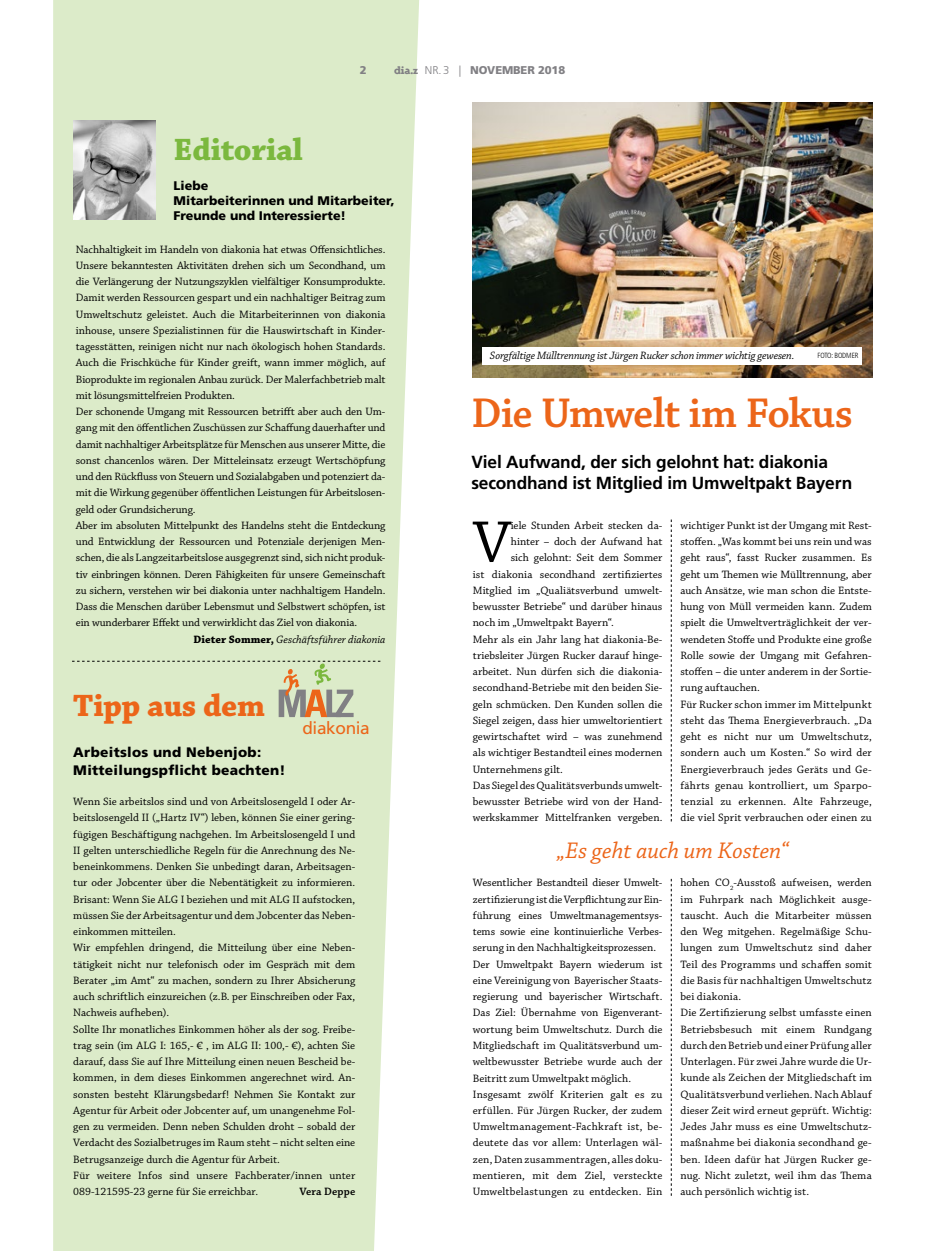
<style>
.page{position:relative;width:925px;height:1251px;background:#fff}
.page>*{position:absolute;margin:0;border:0;box-sizing:border-box;transform-origin:0 0}
.t1{font:61.25px "Chaparral Pro";color:#000}
.t2{font:600 43.75px "Chaparral Pro";letter-spacing:-.025em;color:#ec6519}
.t3{font:700 32.5px "Chaparral Pro";letter-spacing:-.01em;color:#ec6519}
.t4{font:700 32.5px "Chaparral Pro";letter-spacing:-.01em;color:#7bb83e}
.t5{font:italic 23.75px "Chaparral Pro";color:#ec6519}
.t6{font:700 17.5px/21.2px "Frutiger LT Std";letter-spacing:-.01em;color:#000}
.t7{font:17.25px "Frutiger LT Std";letter-spacing:-.02em;color:#ec6519}
.t8{font:900 13.75px/17.5px "Frutiger LT Std";letter-spacing:.02em;color:#000}
.t9{font:900 12.5px/15px "Frutiger LT Std";color:#000}
.t10{font:11.25px/16.2px "Chaparral Pro";color:#000}
.t11{font:italic 11.25px "Chaparral Pro";letter-spacing:-.01em;color:#000}
.t12{font:900 11.25px "Frutiger LT Std";letter-spacing:-.01em;color:#818084}
.t13{font:600 11.25px "Chaparral Pro";letter-spacing:.01em;color:#000}
.t14{font:300 condensed 7.5px "Frutiger LT Std";letter-spacing:-.01em;color:#000}
.s1{font-family:"Triplex Serif Extra Bold Oldstyle";font-weight:400}
.s2{font-weight:300}
.s3{font-weight:700;font-style:normal}
</style>
<div class="page">
<div style="left:53px;top:0;width:366px;height:1251px;background:#dcebc9"></div>
<img style="left:73px;top:120px;width:82px;height:100px">
<img style="left:472px;top:103px;width:400px;height:274px">
<div style="left:483px;top:347px;width:379px;height:17px;background:#fff"></div>
<svg style="left:72px;top:661px;width:308px;height:56px;background:#d5dfbe"></svg>
<svg style="left:671px;top:519px;width:1px;height:677px"></svg>
<div style="left:473px;top:824px;width:399px;height:52px;background:#fff"></div>
<p class="t12" style="left:360px;top:63px;width:8px">2</p>
<p class="t12" style="left:394px;top:63px;width:173px"><span class="s1">dia.z</span> <span class="s2">Nr. 3 |</span> November 2018</p>
<h3 class="t4" style="left:174px;top:130px;width:131px">Editorial</h3>
<p class="t9" style="left:174px;top:178px;width:222px">Liebe<br>Mitarbeiterinnen und Mitarbeiter,<br>Freunde und Interessierte!</p>
<p class="t10" style="left:76px;top:241px;width:311px">Nachhaltigkeit im Handeln von diakonia hat etwas Offensichtliches.</p>
<p class="t10" style="left:76px;top:258px;width:311px">Unsere bekanntesten Aktivitäten drehen sich um Secondhand, um</p>
<p class="t10" style="left:76px;top:274px;width:311px">die Verlängerung der Nutzungszyklen vielfältiger Konsumprodukte.</p>
<p class="t10" style="left:76px;top:290px;width:311px">Damit werden Ressourcen gespart und ein nachhaltiger Beitrag zum</p>
<p class="t10" style="left:76px;top:306px;width:311px">Umweltschutz geleistet. Auch die Mitarbeiterinnen von diakonia</p>
<p class="t10" style="left:76px;top:323px;width:311px">inhouse, unsere Spezialistinnen für die Hauswirtschaft in Kinder-</p>
<p class="t10" style="left:76px;top:339px;width:311px">tagesstätten, reinigen nicht nur nach ökologisch hohen Standards.</p>
<p class="t10" style="left:76px;top:355px;width:311px">Auch die Frischküche für Kinder greift, wann immer möglich, auf</p>
<p class="t10" style="left:76px;top:371px;width:311px">Bioprodukte im regionalen Anbau zurück. Der Malerfachbetrieb malt</p>
<p class="t10" style="left:76px;top:388px;width:161px">mit lösungsmittelfreien Produkten.</p>
<p class="t10" style="left:76px;top:404px;width:311px">Der schonende Umgang mit Ressourcen betrifft aber auch den Um-</p>
<p class="t10" style="left:76px;top:420px;width:311px">gang mit den öffentlichen Zuschüssen zur Schaffung dauerhafter und</p>
<p class="t10" style="left:76px;top:436px;width:311px">damit nachhaltiger Arbeitsplätze für Menschen aus unserer Mitte, die</p>
<p class="t10" style="left:76px;top:453px;width:311px">sonst chancenlos wären. Der Mitteleinsatz erzeugt Wertschöpfung</p>
<p class="t10" style="left:76px;top:469px;width:311px">und den Rückfluss von Steuern und Sozialabgaben und potenziert da-</p>
<p class="t10" style="left:76px;top:485px;width:311px">mit die Wirkung gegenüber öffentlichen Leistungen für Arbeitslosen-</p>
<p class="t10" style="left:76px;top:501px;width:121px">geld oder Grundsicherung.</p>
<p class="t10" style="left:76px;top:518px;width:311px">Aber im absoluten Mittelpunkt des Handelns steht die Entdeckung</p>
<p class="t10" style="left:76px;top:534px;width:311px">und Entwicklung der Ressourcen und Potenziale derjenigen Men-</p>
<p class="t10" style="left:76px;top:550px;width:311px">schen, die als Langzeitarbeitslose ausgegrenzt sind, sich nicht produk-</p>
<p class="t10" style="left:76px;top:566px;width:311px">tiv einbringen können. Deren Fähigkeiten für unsere Gemeinschaft</p>
<p class="t10" style="left:76px;top:582px;width:311px">zu sichern, verstehen wir bei diakonia unter nachhaltigem Handeln.</p>
<p class="t10" style="left:76px;top:599px;width:311px">Dass die Menschen darüber Lebensmut und Selbstwert schöpfen, ist</p>
<p class="t10" style="left:76px;top:615px;width:283px">ein wunderbarer Effekt und verwirklicht das Ziel von diakonia.</p>
<p class="t11" style="left:194px;top:633px;width:193px"><span class="s3">Dieter Sommer,</span> Geschäftsführer diakonia</p>
<h3 class="t3" style="left:73px;top:686px;width:193px">Tipp aus dem</h3>
<p class="t8" style="left:73px;top:743px;width:214px">Arbeitslos und Nebenjob:<br>Mitteilungspflicht beachten!</p>
<p class="t10" style="left:73px;top:794px;width:283px">Wenn Sie arbeitslos sind und von Arbeitslosengeld I oder Ar&shy;beitslosengeld II („Hartz IV“) leben, können Sie einer gering&shy;fügigen Beschäftigung nachgehen. Im Arbeitslosengeld I und II gelten unterschiedliche Regeln für die Anrechnung des Ne&shy;beneinkommens. Denken Sie unbedingt daran, Arbeitsagen&shy;tur oder Jobcenter über die Nebentätigkeit zu informieren.<br>Brisant: Wenn Sie ALG I beziehen und mit ALG II aufstocken, müssen Sie der Arbeitsagentur und dem Jobcenter das Neben&shy;einkommen mitteilen.<br>Wir empfehlen dringend, die Mitteilung über eine Neben&shy;tätigkeit nicht nur telefonisch oder im Gespräch mit dem Berater „im Amt“ zu machen, sondern zu Ihrer Absicherung auch schriftlich einzureichen (z.B. per Einschreiben oder Fax, Nachweis aufheben).<br>Sollte Ihr monatliches Einkommen höher als der sog. Freibe&shy;trag sein (im Alg I: 165,- € , im Alg II: 100,- €), achten Sie darauf, dass Sie auf Ihre Mitteilung einen neuen Bescheid be&shy;kommen, in dem dieses Einkommen angerechnet wird. An&shy;sonsten besteht Klärungsbedarf! Nehmen Sie Kontakt zur Agentur für Arbeit oder Jobcenter auf, um unangenehme Fol&shy;gen zu vermeiden. Denn neben Schulden droht – sobald der Verdacht des Sozialbetruges im Raum steht – nicht selten eine Betrugsanzeige durch die Agentur für Arbeit.<br>Für weitere Infos sind unsere Fachberater/innen unter 089-121595-23 gerne für Sie erreichbar.</p>
<h3 class="t7" style="left:302px;top:718px;width:69px">diakonia</h3>
<p class="t13" style="left:299px;top:1185px;width:57px">Vera Deppe</p>
<p class="t11" style="left:490px;top:349px;width:306px">Sorgfältige Mülltrennung ist Jürgen Rucker schon immer wichtig gewesen.</p>
<p class="t14" style="left:817px;top:351px;width:43px">FOTO: BODM ER</p>
<h2 class="t2" style="left:471px;top:388px;width:383px">Die Umwelt im Fokus</h2>
<h3 class="t6" style="left:471px;top:451px;width:382px">Viel Aufwand, der sich gelohnt hat: diakonia secondhand ist Mitglied im Umweltpakt Bayern</h3>
<h1 class="t1" style="left:473px;top:508px;width:40px">V</h1>
<p class="t10" style="left:511px;top:518px;width:153px">iele Stunden Arbeit stecken da-</p>
<p class="t10" style="left:511px;top:534px;width:153px">hinter – doch der Aufwand hat</p>
<p class="t10" style="left:511px;top:550px;width:153px">sich gelohnt: Seit dem Sommer</p>
<p class="t10" style="left:473px;top:566px;width:191px">ist diakonia secondhand zertifiziertes</p>
<p class="t10" style="left:473px;top:583px;width:191px">Mitglied im „Qualiätsverbund umwelt-</p>
<p class="t10" style="left:473px;top:599px;width:191px">bewusster Betriebe“ und darüber hinaus</p>
<p class="t10" style="left:473px;top:615px;width:143px">noch im „Umweltpakt Bayern“.</p>
<p class="t10" style="left:473px;top:631px;width:191px">Mehr als ein Jahr lang hat diakonia-Be-</p>
<p class="t10" style="left:473px;top:648px;width:191px">triebsleiter Jürgen Rucker darauf hinge-</p>
<p class="t10" style="left:473px;top:664px;width:191px">arbeitet. Nun dürfen sich die diakonia-</p>
<p class="t10" style="left:473px;top:680px;width:191px">secondhand-Betriebe mit den beiden Sie-</p>
<p class="t10" style="left:473px;top:696px;width:191px">geln schmücken. Den Kunden sollen die</p>
<p class="t10" style="left:473px;top:713px;width:191px">Siegel zeigen, dass hier umweltorientiert</p>
<p class="t10" style="left:473px;top:729px;width:191px">gewirtschaftet wird – was zunehmend</p>
<p class="t10" style="left:473px;top:745px;width:191px">als wichtiger Bestandteil eines modernen</p>
<p class="t10" style="left:473px;top:761px;width:92px">Unternehmens gilt.</p>
<p class="t10" style="left:473px;top:778px;width:191px">Das Siegel des Qualitätsverbunds umwelt-</p>
<p class="t10" style="left:473px;top:794px;width:191px">bewusster Betriebe wird von der Hand-</p>
<p class="t10" style="left:473px;top:810px;width:191px">werkskammer Mittelfranken vergeben.</p>
<p class="t10" style="left:680px;top:518px;width:193px">wichtiger Punkt ist der Umgang mit Rest&shy;stoffen. „Was kommt bei uns rein und was geht raus“, fasst Rucker zusammen. Es geht um Themen wie Mülltrennung, aber auch Ansätze, wie man schon die Entste&shy;hung von Müll vermeiden kann. Zudem spielt die Umweltverträglichkeit der ver&shy;wendeten Stoffe und Produkte eine große Rolle sowie der Umgang mit Gefahren&shy;stoffen – die unter anderem in der Sortie&shy;rung auftauchen.<br>Für Rucker schon immer im Mittelpunkt steht das Thema Energieverbrauch. „Da geht es nicht nur um Umweltschutz, sondern auch um Kosten.“ So wird der Energieverbrauch jedes Geräts und Ge&shy;fährts genau kontrolliert, um Sparpo&shy;tenzial zu erkennen. Alte Fahrzeuge, die viel Sprit verbrauchen oder einen zu</p>
<h3 class="t5" style="left:557px;top:837px;width:233px">„Es geht auch um Kosten“</h3>
<p class="t10" style="left:473px;top:875px;width:191px">Wesentlicher Bestandteil dieser Umwelt&shy;zertifizierung ist die Verpflichtung zur Ein&shy;führung eines Umweltmanagementsys&shy;tems sowie eine kontinuierliche Verbes&shy;serung in den Nachhaltigkeitsprozessen.<br>Der Umweltpakt Bayern wiederum ist eine Vereinigung von Bayerischer Staats&shy;regierung und bayerischer Wirtschaft.<br>Das Ziel: Übernahme von Eigenverant&shy;wortung beim Umweltschutz. Durch die Mitgliedschaft im Qualitätsverbund um&shy;weltbewusster Betriebe wurde auch der Beitritt zum Umweltpakt möglich.<br>Insgesamt zwölf Kriterien galt es zu erfüllen. Für Jürgen Rucker, der zudem Umweltmanagement-Fachkraft ist, be&shy;deutete das vor allem: Unterlagen wäl&shy;zen, Daten zusammentragen, alles doku&shy;mentieren, mit dem Ziel, versteckte Umweltbelastungen zu entdecken. Ein</p>
<p class="t10" style="left:680px;top:875px;width:193px">hohen CO<sub>2</sub>-Ausstoß aufweisen, werden im Fuhrpark nach Möglichkeit ausge&shy;tauscht. Auch die Mitarbeiter müssen den Weg mitgehen. Regelmäßige Schu&shy;lungen zum Umweltschutz sind daher Teil des Programms und schaffen somit die Basis für nachhaltigen Umweltschutz bei diakonia.<br>Die Zertifizierung selbst umfasste einen Betriebsbesuch mit einem Rundgang durch den Betrieb und einer Prüfung aller Unterlagen. Für zwei Jahre wurde die Ur&shy;kunde als Zeichen der Mitgliedschaft im Qualitätsverbund verliehen. Nach Ablauf dieser Zeit wird erneut geprüft. Wichtig:<br>Jedes Jahr muss es eine Umweltschutz&shy;maßnahme bei diakonia secondhand ge&shy;ben. Ideen dafür hat Jürgen Rucker ge&shy;nug. Nicht zuletzt, weil ihm das Thema auch persönlich wichtig ist.</p>
</div>
